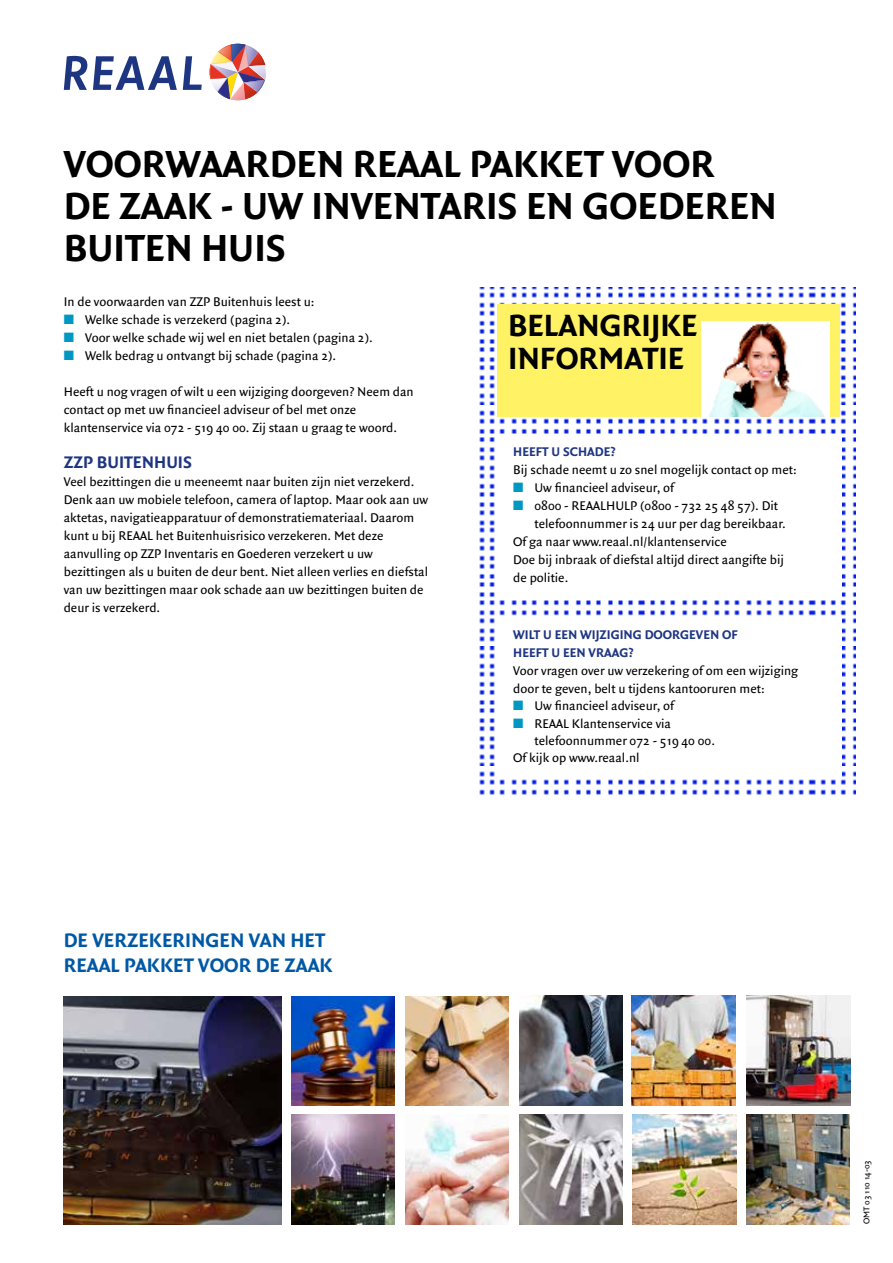
<style>
.page{position:relative;width:893px;height:1263px;background:#fff}
.page>*{position:absolute;margin:0;border:0;box-sizing:border-box;transform-origin:0 0}
.t1{font:700 40.5px/42px "Quadraat Sans";color:#000}
.t2{font:33px/33px "Quadraat Sans Bold Alt Num";color:#000}
.t3{font:21px/25.2px "Quadraat Sans Bold Alt Num";color:#0058a5}
.t4{font:700 18px "Quadraat Sans";color:#1e3582}
.t5{font:13.5px/18px "Quadraat Sans";color:#000}
.t6{font:700 13.5px/18px "Quadraat Sans";color:#1e3582}
.t7{font:9px "Quadraat Sans";color:#000}
.s1{color:#0098c3}
</style>
<div class="page">
<img style="left:405px;top:1114px;width:104px;height:110px">
<img style="left:405px;top:996px;width:104px;height:110px">
<svg style="left:64px;top:56px;width:113px;height:34px"></svg>
<svg style="left:183px;top:44px;width:83px;height:57px"></svg>
<img style="left:64px;top:996px;width:217px;height:228px">
<img style="left:291px;top:996px;width:103px;height:110px">
<img style="left:292px;top:1114px;width:103px;height:110px">
<img style="left:633px;top:1114px;width:103px;height:110px">
<img style="left:519px;top:1114px;width:103px;height:110px">
<img style="left:519px;top:996px;width:103px;height:110px">
<img style="left:632px;top:996px;width:104px;height:110px">
<img style="left:747px;top:996px;width:103px;height:110px">
<img style="left:747px;top:1114px;width:103px;height:110px">
<img style="left:479px;top:287px;width:376px;height:508px">
<div style="left:499px;top:436px;width:342px;height:163px;background:#fff"></div>
<div style="left:499px;top:618px;width:342px;height:159px;background:#fff"></div>
<div style="left:497px;top:304px;width:343px;height:112px;background:#fff265"></div>
<img style="left:701px;top:322px;width:128px;height:94px">
<h1 class="t1" style="left:64px;top:144px;width:715px">VOORWAARDEN REAAL PAKKET VOOR<br>DE ZAAK - UW INVENTARIS EN GOEDEREN<br>BUITEN HUIS</h1>
<p class="t5" style="left:64px;top:293px;width:252px">In de voorwaarden van ZZP Buitenhuis leest u:</p>
<p class="t5" style="left:64px;top:311px;width:228px"><span class="s1">■</span> Welke schade is verzekerd (pagina 2).</p>
<p class="t5" style="left:64px;top:329px;width:311px"><span class="s1">■</span> Voor welke schade wij wel en niet betalen (pagina 2).</p>
<p class="t5" style="left:64px;top:347px;width:274px"><span class="s1">■</span> Welk bedrag u ontvangt bij schade (pagina 2).</p>
<p class="t5" style="left:64px;top:383px;width:351px">Heeft u nog vragen of wilt u een wijziging doorgeven? Neem dan contact op met uw financieel adviseur of bel met onze klantenservice via 072 - 519 40 00. Zij staan u graag te woord.</p>
<h3 class="t4" style="left:64px;top:452px;width:130px">ZZP BUITENHUIS</h3>
<p class="t5" style="left:64px;top:473px;width:366px">Veel bezittingen die u meeneemt naar buiten zijn niet verzekerd.<br>Denk aan uw mobiele telefoon, camera of laptop. Maar ook aan uw aktetas, navigatieapparatuur of demonstratiemateriaal. Daarom kunt u bij REAAL het Buitenhuisrisico verzekeren. Met deze aanvulling op ZZP Inventaris en Goederen verzekert u uw bezittingen als u buiten de deur bent. Niet alleen verlies en diefstal van uw bezittingen maar ook schade aan uw bezittingen buiten de deur is verzekerd.</p>
<h3 class="t3" style="left:64px;top:928px;width:270px">DE VERZEKERINGEN VAN HET<br>REAAL PAKKET VOOR DE ZAAK</h3>
<h2 class="t2" style="left:508px;top:309px;width:191px">BELANGRIJKE<br>INFORMATIE</h2>
<p class="t6" style="left:513px;top:443px;width:104px">HEEFT U SCHADE?</p>
<p class="t5" style="left:513px;top:461px;width:285px">Bij schade neemt u zo snel mogelijk contact op met:</p>
<p class="t5" style="left:513px;top:479px;width:162px"><span class="s1">■</span> Uw financieel adviseur, of</p>
<p class="t5" style="left:513px;top:497px;width:266px"><span class="s1">■</span> 0800 - REAALHULP (0800 - 732 25 48 57). Dit</p>
<p class="t5" style="left:534px;top:515px;width:253px">telefoonnummer is 24 uur per dag bereikbaar.</p>
<p class="t5" style="left:513px;top:533px;width:215px">Of ga naar www.reaal.nl/klantenservice</p>
<p class="t5" style="left:513px;top:551px;width:272px">Doe bij inbraak of diefstal altijd direct aangifte bij</p>
<p class="t5" style="left:513px;top:569px;width:57px">de politie.</p>
<p class="t6" style="left:513px;top:626px;width:226px">WILT U EEN WIJZIGING DOORGEVEN OF<br>HEEFT U EEN VRAAG?</p>
<p class="t5" style="left:513px;top:662px;width:286px">Voor vragen over uw verzekering of om een wijziging door te geven, belt u tijdens kantooruren met:</p>
<p class="t5" style="left:513px;top:697px;width:162px"><span class="s1">■</span> Uw financieel adviseur, of</p>
<p class="t5" style="left:513px;top:714px;width:159px"><span class="s1">■</span> REAAL Klantenservice via</p>
<p class="t5" style="left:534px;top:732px;width:182px">telefoonnummer 072 - 519 40 00.</p>
<p class="t5" style="left:513px;top:749px;width:128px">Of kijk op www.reaal.nl</p>
<p class="t7" style="left:861px;top:1224px;width:65px;rotate:-90deg">OMT 03 110 14-03</p>
</div>
